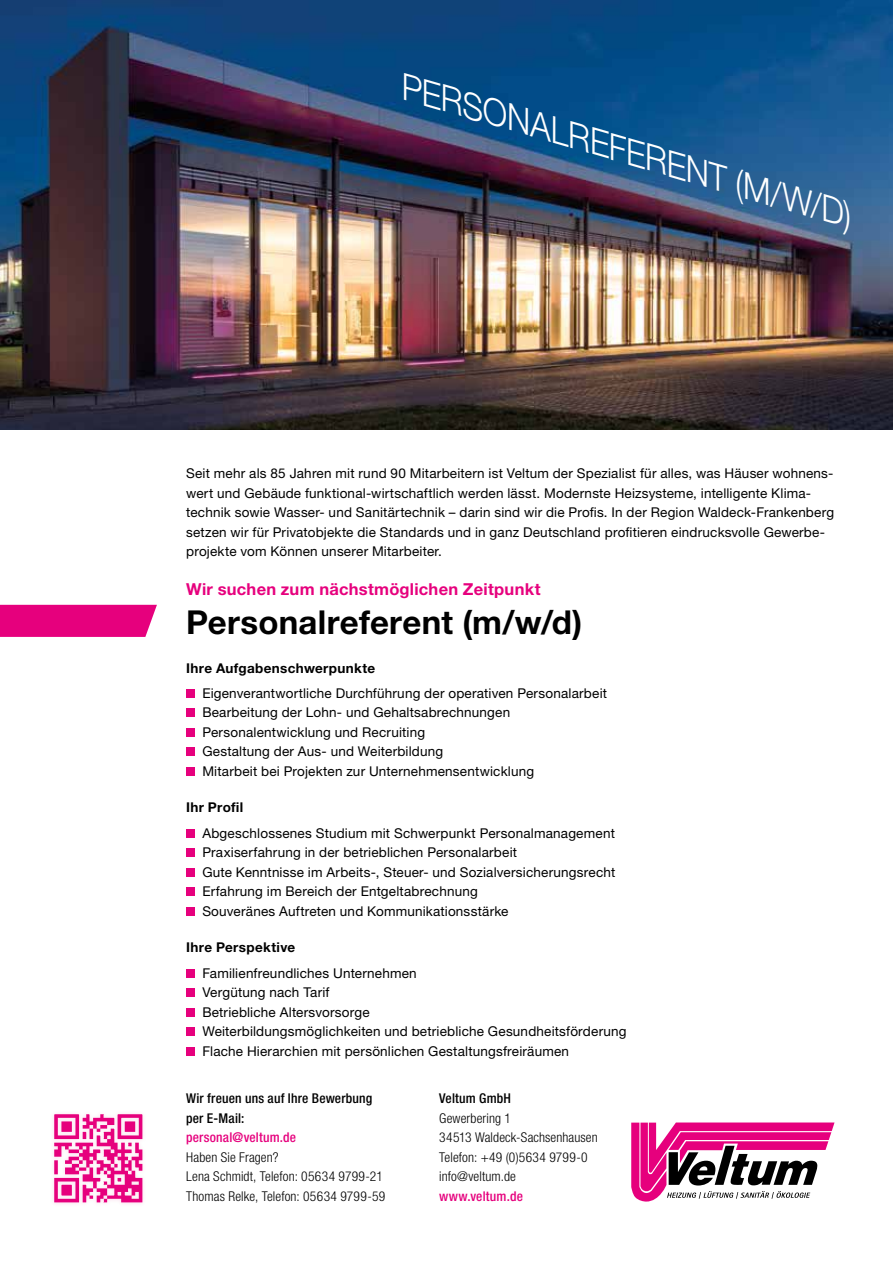
<style>
.page{position:relative;width:893px;height:1263px;background:#fff}
.page>*{position:absolute;margin:0;border:0;box-sizing:border-box;transform-origin:0 0}
.t1{font:italic 300 36px "Helvetica Neue LT Pro";color:#fff;scale:.95 1}
.t2{font:700 33px "Helvetica Neue LT Std";letter-spacing:.01em;color:#000}
.t3{font:700 16.5px "Helvetica Neue LT Std";letter-spacing:.015em;color:#e6007d}
.t4{font:13.5px/19.5px "Helvetica Neue LT Std";letter-spacing:.015em;color:#000}
.t5{font:300 condensed 13.5px/19.5px "Helvetica Neue LT Pro";letter-spacing:.01em;color:#000}
.t6{font:500 condensed 13.5px/19.5px "Helvetica Neue LT Pro";letter-spacing:.015em;color:#000}
.t7{font:700 13.5px "Helvetica Neue LT Std";letter-spacing:.025em;color:#000}
.t8{font:500 condensed 13.5px "Helvetica Neue LT Pro";letter-spacing:.015em;color:#e6007d}
</style>
<div class="page">
<svg style="left:631px;top:1122px;width:203px;height:79px"></svg>
<img style="left:53px;top:1113px;width:91px;height:91px">
<div style="left:186px;top:689px;width:9px;height:9px;background:#e6007d"></div>
<div style="left:186px;top:709px;width:9px;height:8px;background:#e6007d"></div>
<div style="left:186px;top:728px;width:9px;height:9px;background:#e6007d"></div>
<div style="left:186px;top:748px;width:9px;height:8px;background:#e6007d"></div>
<div style="left:186px;top:767px;width:9px;height:9px;background:#e6007d"></div>
<div style="left:186px;top:829px;width:9px;height:9px;background:#e6007d"></div>
<div style="left:186px;top:848px;width:9px;height:9px;background:#e6007d"></div>
<div style="left:186px;top:868px;width:9px;height:9px;background:#e6007d"></div>
<div style="left:186px;top:887px;width:9px;height:9px;background:#e6007d"></div>
<div style="left:186px;top:907px;width:9px;height:9px;background:#e6007d"></div>
<div style="left:186px;top:969px;width:9px;height:8px;background:#e6007d"></div>
<div style="left:186px;top:988px;width:9px;height:9px;background:#e6007d"></div>
<div style="left:186px;top:1008px;width:9px;height:8px;background:#e6007d"></div>
<div style="left:186px;top:1027px;width:9px;height:9px;background:#e6007d"></div>
<div style="left:186px;top:1047px;width:9px;height:8px;background:#e6007d"></div>
<div style="left:0;top:605px;width:157px;height:32px;background:#e6007d"></div>
<img style="left:0;top:0;width:893px;height:429px">
<h1 class="t1" style="left:411px;top:66px;width:494px;rotate:16deg">PERSONALREFERENT (M/W/D)</h1>
<p class="t4" style="left:186px;top:464px;width:649px">Seit mehr als 85 Jahren mit rund 90 Mitarbeitern ist Veltum der Spezialist für alles, was Häuser wohnens&shy;wert und Gebäude funktional-wirtschaftlich werden lässt. Modernste Heizsysteme, intelligente Klima&shy;technik sowie Wasser- und Sanitärtechnik – darin sind wir die Profis. In der Region Waldeck-Frankenberg setzen wir für Privatobjekte die Standards und in ganz Deutschland profitieren eindrucksvolle Gewerbe&shy;projekte vom Können unserer Mitarbeiter.</p>
<p class="t3" style="left:186px;top:579px;width:356px">Wir suchen zum nächstmöglichen Zeitpunkt</p>
<h2 class="t2" style="left:186px;top:601px;width:398px">Personalreferent (m/w/d)</h2>
<p class="t7" style="left:186px;top:659px;width:190px">Ihre Aufgabenschwerpunkte</p>
<p class="t4" style="left:202px;top:683px;width:406px">Eigenverantwortliche Durchführung der operativen Personalarbeit Bearbeitung der Lohn- und Gehaltsabrechnungen Personalentwicklung und Recruiting<br>Gestaltung der Aus- und Weiterbildung<br>Mitarbeit bei Projekten zur Unternehmensentwicklung</p>
<p class="t7" style="left:186px;top:799px;width:59px">Ihr Profil</p>
<p class="t4" style="left:202px;top:823px;width:415px">Abgeschlossenes Studium mit Schwerpunkt Personalmanagement Praxiserfahrung in der betrieblichen Personalarbeit<br>Gute Kenntnisse im Arbeits-, Steuer- und Sozialversicherungsrecht Erfahrung im Bereich der Entgeltabrechnung<br>Souveränes Auftreten und Kommunikationsstärke</p>
<p class="t7" style="left:186px;top:939px;width:111px">Ihre Perspektive</p>
<p class="t4" style="left:202px;top:963px;width:426px">Familienfreundliches Unternehmen<br>Vergütung nach Tarif<br>Betriebliche Altersvorsorge<br>Weiterbildungsmöglichkeiten und betriebliche Gesundheitsförderung Flache Hierarchien mit persönlichen Gestaltungsfreiräumen</p>
<p class="t6" style="left:186px;top:1089px;width:188px">Wir freuen uns auf Ihre Bewerbung per E-Mail:</p>
<p class="t8" style="left:186px;top:1129px;width:111px">personal@veltum.de</p>
<p class="t5" style="left:186px;top:1147px;width:201px">Haben Sie Fragen?<br>Lena Schmidt, Telefon: 05634 9799-21<br>Thomas Relke, Telefon: 05634 9799-59</p>
<p class="t6" style="left:439px;top:1089px;width:73px">Veltum GmbH</p>
<p class="t5" style="left:439px;top:1108px;width:160px">Gewerbering 1<br>34513 Waldeck-Sachsenhausen<br>Telefon: +49 (0)5634 9799-0 info@veltum.de</p>
<p class="t8" style="left:439px;top:1188px;width:85px">www.veltum.de</p>
</div>
